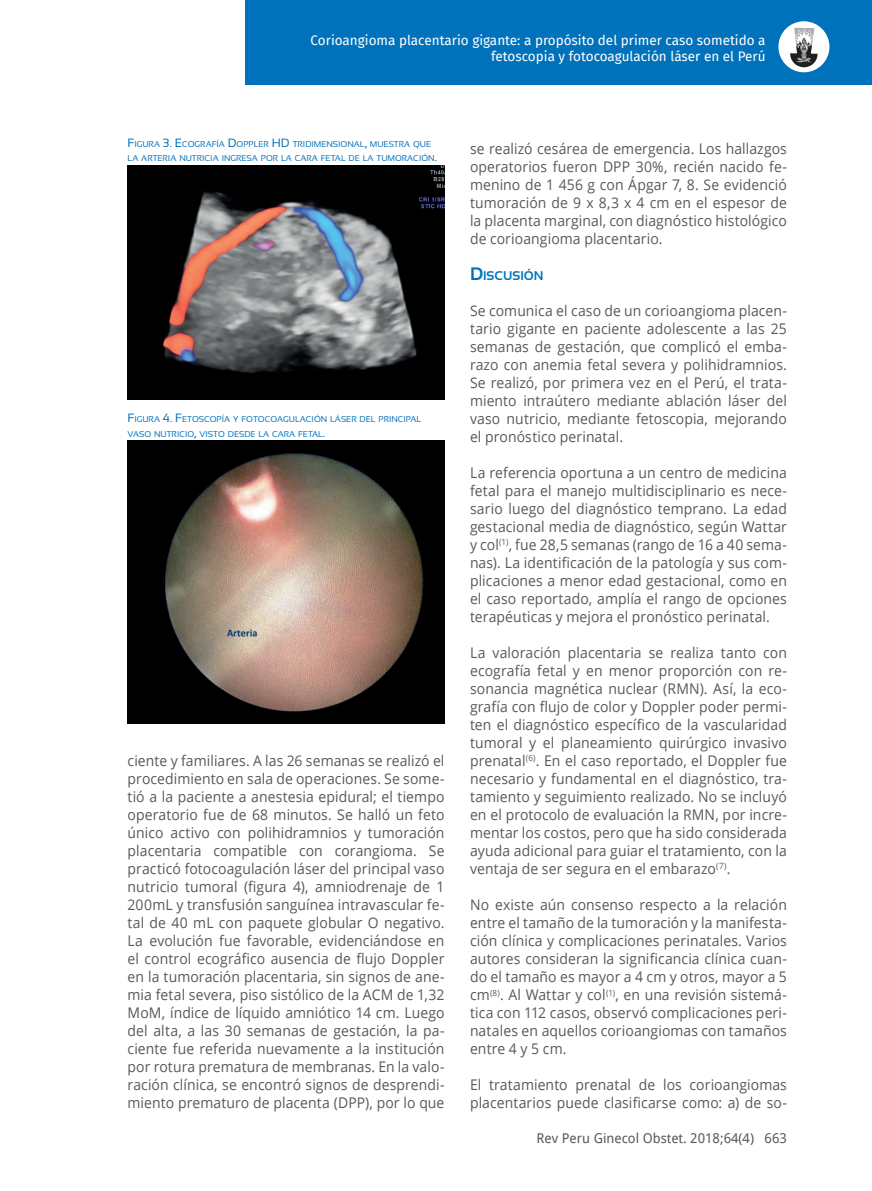
<style>
.page{position:relative;width:872px;height:1191px;background:#fff}
.page>*{position:absolute;margin:0;border:0;box-sizing:border-box;transform-origin:0 0}
.t1{font:14.7px/18px "Open Sans";letter-spacing:.005em;color:#57585a;text-align:justify;scale:.95 1}
.t2{font:13.5px/16.2px "Fira Sans";color:#fff;text-align:right}
.t3{font:13.5px "Droid Sans";color:#57585a}
.t4{font:700 12.6px "Sansation";color:#0072bc}
.t5{font:8.4px/14.4px "Sansation";color:#0072bc}
.s1{font-size:12px}
.s2{font-size:18px}
</style>
<div class="page">
<div style="left:246px;top:0;width:626px;height:85px;background:#0072bc"></div>
<div style="left:778px;top:21px;width:51px;height:51px;background:#fff;border-radius:50%"></div>
<svg style="left:790px;top:28px;width:28px;height:40px"></svg>
<img style="left:128px;top:441px;width:316px;height:282px">
<img style="left:128px;top:166px;width:316px;height:234px">
<p class="t2" style="left:311px;top:31px;width:456px">Corioangioma placentario gigante: a propósito del primer caso sometido a fetoscopia y fotocoagulación láser en el Perú</p>
<p class="t5" style="left:128px;top:137px;width:311px"><span class="s1">F</span>IGURA <span class="s1">3. E</span>COGRAFÍA <span class="s1">D</span>OPPLER <span class="s1">HD</span> TRIDIMENSIONAL<span class="s1">,</span> MUESTRA QUE<br>LA ARTERIA NUTRICIA INGRESA POR LA CARA FETAL DE LA TUMORACIÓN<span class="s1">.</span></p>
<p class="t5" style="left:128px;top:412px;width:295px"><span class="s1">F</span>IGURA <span class="s1">4. F</span>ETOSCOPÍA Y FOTOCOAGULACIÓN LÁSER DEL PRINCIPAL<br>VASO NUTRICIO<span class="s1">,</span> VISTO DESDE LA CARA FETAL<span class="s1">.</span></p>
<p class="t1" style="left:128px;top:751px;width:335px">ciente y familiares. A las 26 semanas se realizó el procedimiento en sala de operaciones. Se some&shy;tió a la paciente a anestesia epidural; el tiempo operatorio fue de 68 minutos. Se halló un feto único activo con polihidramnios y tumoración placentaria compatible con corangioma. Se practicó fotocoagulación láser del principal vaso nutricio tumoral (figura 4), amniodrenaje de 1<br>200mL y transfusión sanguínea intravascular fe&shy;tal de 40 mL con paquete globular O negativo.<br>La evolución fue favorable, evidenciándose en el control ecográfico ausencia de flujo Doppler en la tumoración placentaria, sin signos de ane&shy;mia fetal severa, piso sistólico de la ACM de 1,32<br>MoM, índice de líquido amniótico 14 cm. Luego del alta, a las 30 semanas de gestación, la pa&shy;ciente fue referida nuevamente a la institución por rotura prematura de membranas. En la valo&shy;ración clínica, se encontró signos de desprendi&shy;miento prematuro de placenta (DPP), por lo que</p>
<p class="t1" style="left:470px;top:139px;width:335px">se realizó cesárea de emergencia. Los hallazgos operatorios fueron DPP 30%, recién nacido fe&shy;menino de 1 456 g con Ápgar 7, 8. Se evidenció tumoración de 9 x 8,3 x 4 cm en el espesor de la placenta marginal, con diagnóstico histológico de corioangioma placentario.</p>
<p class="t4" style="left:470px;top:269px;width:75px"><span class="s2">D</span>ISCUSIÓN</p>
<p class="t1" style="left:470px;top:301px;width:335px">Se comunica el caso de un corioangioma placen&shy;tario gigante en paciente adolescente a las 25 semanas de gestación, que complicó el emba&shy;razo con anemia fetal severa y polihidramnios.<br>Se realizó, por primera vez en el Perú, el trata&shy;miento intraútero mediante ablación láser del vaso nutricio, mediante fetoscopia, mejorando el pronóstico perinatal.</p>
<p class="t1" style="left:470px;top:463px;width:335px">La referencia oportuna a un centro de medicina fetal para el manejo multidisciplinario es nece&shy;sario luego del diagnóstico temprano. La edad gestacional media de diagnóstico, según Wattar y col<sup>(1)</sup>, fue 28,5 semanas (rango de 16 a 40 sema&shy;nas). La identificación de la patología y sus com&shy;plicaciones a menor edad gestacional, como en el caso reportado, amplía el rango de opciones terapéuticas y mejora el pronóstico perinatal.</p>
<p class="t1" style="left:470px;top:643px;width:335px">La valoración placentaria se realiza tanto con ecografía fetal y en menor proporción con re&shy;sonancia magnética nuclear (RMN). Así, la eco&shy;grafía con flujo de color y Doppler poder permi&shy;ten el diagnóstico específico de la vascularidad tumoral y el planeamiento quirúrgico invasivo prenatal<sup>(6)</sup>. En el caso reportado, el Doppler fue necesario y fundamental en el diagnóstico, tra&shy;tamiento y seguimiento realizado. No se incluyó en el protocolo de evaluación la RMN, por incre&shy;mentar los costos, pero que ha sido considerada ayuda adicional para guiar el tratamiento, con la ventaja de ser segura en el embarazo<sup>(7)</sup>.</p>
<p class="t1" style="left:470px;top:895px;width:335px">No existe aún consenso respecto a la relación entre el tamaño de la tumoración y la manifesta&shy;ción clínica y complicaciones perinatales. Varios autores consideran la significancia clínica cuan&shy;do el tamaño es mayor a 4 cm y otros, mayor a 5 cm<sup>(8)</sup>. Al Wattar y col<sup>(1)</sup>, en una revisión sistemá&shy;tica con 112 casos, observó complicaciones peri&shy;natales en aquellos corioangiomas con tamaños entre 4 y 5 cm.</p>
<p class="t1" style="left:470px;top:1075px;width:335px">El tratamiento prenatal de los corioangiomas placentarios puede clasificarse como: a) de so-</p>
<p class="t3" style="left:536px;top:1128px;width:252px">Rev Peru Ginecol Obstet. 2018;64(4) 663</p>
</div>
